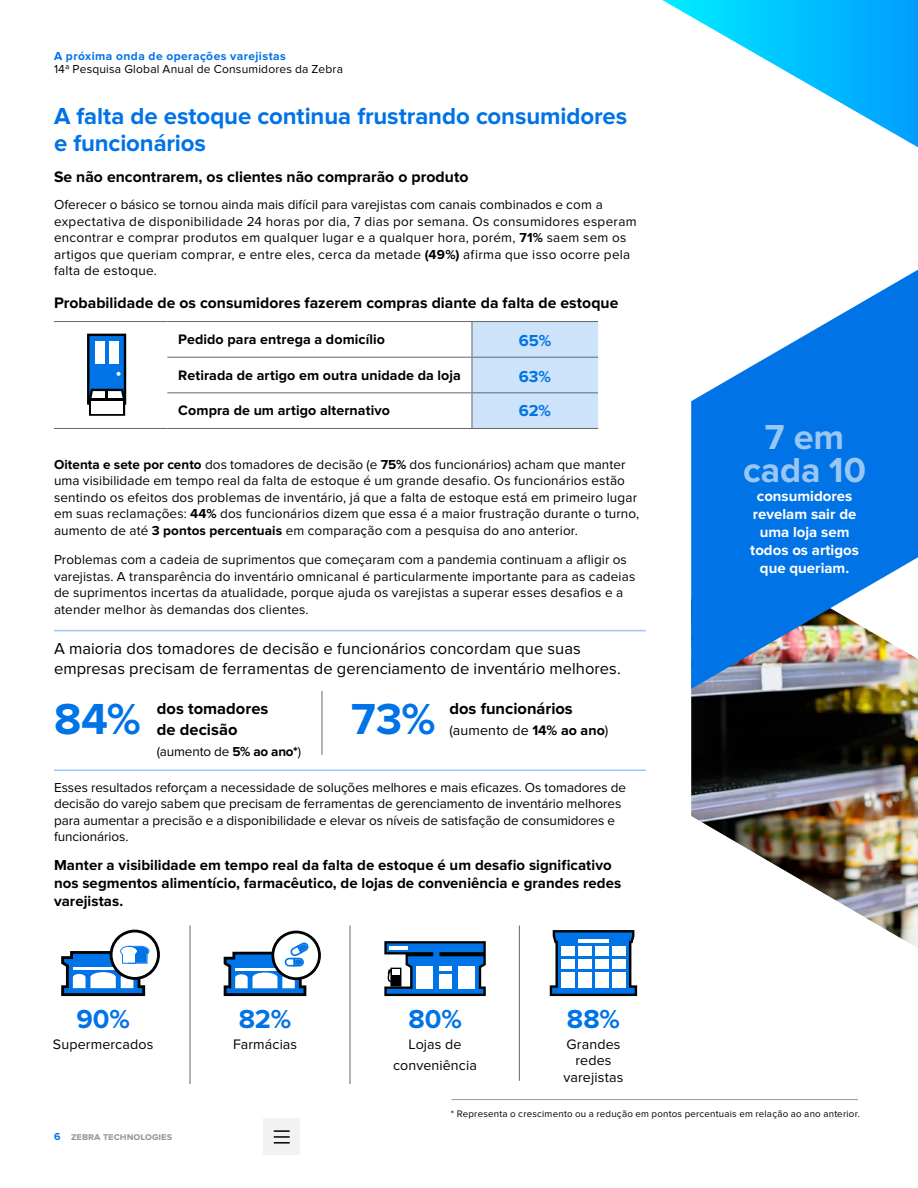
<style>
.page{position:relative;width:918px;height:1188px;background:#fff}
.page>*{position:absolute;margin:0;border:0;box-sizing:border-box;transform-origin:0 0}
.t1{font:700 45px "Proxima Nova";color:#0073e6}
.t2{font:700 36px/33px "Proxima Nova";color:#99c7f5;text-align:center}
.t3{font:700 27px "Proxima Nova";letter-spacing:.005em;color:#0073e6}
.t4{font:700 24px/27px "Proxima Nova";letter-spacing:-.005em;color:#0073e6}
.t5{font:16.5px/19.5px "Proxima Nova";letter-spacing:.005em;color:#000101}
.t6{font:700 16.5px/21px "Proxima Nova";color:#000101}
.t7{font:700 16.5px "Proxima Nova";color:#0073e6}
.t8{font:700 15.75px "Proxima Nova";letter-spacing:.005em;color:#000101}
.t9{font:700 15px/18px "Proxima Nova";letter-spacing:.005em;color:#000}
.t10{font:700 15px/18px "Proxima Nova";color:#fff;text-align:center}
.t11{font:700 14.25px "Proxima Nova";letter-spacing:.005em;color:#000101}
.t12{font:14.25px/16.5px "Proxima Nova";letter-spacing:.01em;color:#000101;text-align:center}
.t13{font:13.5px/16.5px "Proxima Nova";letter-spacing:.01em;color:#000101}
.t14{font:13.5px "Proxima Nova";letter-spacing:-.01em;color:#000101}
.t15{font:12px "Proxima Nova";letter-spacing:.015em;color:#000101}
.t16{font:700 12px "Proxima Nova";letter-spacing:.04em;color:#0073e6}
.t17{font:700 10.5px "Proxima Nova";color:#999}
.t18{font:9.75px "Proxima Nova";letter-spacing:.02em;color:#000101}
.s1{font-weight:700}
.s2{color:#0073e6}
</style>
<div class="page">
<div style="left:264px;top:1119px;width:36px;height:36px;background:#f2f2f2"></div>
<svg style="left:274px;top:1130px;width:16px;height:14px"></svg>
<img style="left:691px;top:689px;width:227px;height:259px">
<hr style="left:54px;top:630px;width:592px;height:1px;background:#99c7f5">
<hr style="left:54px;top:770px;width:592px;height:1px;background:#99c7f5">
<hr style="left:322px;top:691px;width:1px;height:64px;background:#666">
<hr style="left:190px;top:926px;width:1px;height:158px;background:#666">
<hr style="left:350px;top:926px;width:1px;height:158px;background:#666">
<hr style="left:519px;top:926px;width:1px;height:155px;background:#666">
<svg style="left:550px;top:930px;width:87px;height:66px"></svg>
<hr style="left:578px;top:939px;width:30px;height:4px;background:#fff">
<div style="left:562px;top:959px;width:13px;height:10px;background:#fff"></div>
<div style="left:562px;top:972px;width:13px;height:16px;background:#fff"></div>
<div style="left:578px;top:959px;width:14px;height:10px;background:#fff"></div>
<div style="left:578px;top:972px;width:14px;height:16px;background:#fff"></div>
<div style="left:612px;top:959px;width:13px;height:10px;background:#fff"></div>
<div style="left:612px;top:972px;width:13px;height:16px;background:#fff"></div>
<div style="left:595px;top:959px;width:13px;height:10px;background:#fff"></div>
<div style="left:562px;top:946px;width:13px;height:10px;background:#fff"></div>
<div style="left:578px;top:946px;width:14px;height:10px;background:#fff"></div>
<div style="left:612px;top:947px;width:13px;height:9px;background:#fff"></div>
<div style="left:595px;top:946px;width:13px;height:10px;background:#fff"></div>
<div style="left:595px;top:972px;width:13px;height:16px;background:#fff"></div>
<svg style="left:384px;top:941px;width:102px;height:55px;background:#2b69a8"></svg>
<div style="left:440px;top:975px;width:12px;height:14px;background:#fff"></div>
<div style="left:458px;top:967px;width:17px;height:22px;background:#fff"></div>
<hr style="left:440px;top:967px;width:12px;height:4px;background:#fff">
<div style="left:416px;top:967px;width:17px;height:22px;background:#fff"></div>
<div style="left:392px;top:969px;width:8px;height:6px;background:#fff"></div>
<hr style="left:389px;top:946px;width:18px;height:4px;background:#fff">
<svg style="left:61px;top:930px;width:99px;height:66px"></svg>
<svg style="left:224px;top:931px;width:97px;height:65px"></svg>
<div style="left:473px;top:322px;width:125px;height:106px;background:#cce3fa"></div>
<hr style="left:54px;top:321px;width:113px;height:1px;background:#666">
<hr style="left:167px;top:321px;width:305px;height:1px;background:#666">
<hr style="left:472px;top:321px;width:126px;height:1px;background:#666">
<hr style="left:472px;top:322px;width:1px;height:35px;background:#666">
<hr style="left:167px;top:357px;width:305px;height:1px;background:#666">
<hr style="left:472px;top:357px;width:126px;height:1px;background:#666">
<hr style="left:472px;top:358px;width:1px;height:34px;background:#666">
<hr style="left:167px;top:392px;width:305px;height:1px;background:#666">
<hr style="left:472px;top:392px;width:126px;height:1px;background:#666">
<hr style="left:472px;top:393px;width:1px;height:35px;background:#666">
<hr style="left:54px;top:428px;width:113px;height:1px;background:#666">
<hr style="left:167px;top:428px;width:305px;height:1px;background:#666">
<hr style="left:472px;top:428px;width:126px;height:1px;background:#666">
<svg style="left:87px;top:334px;width:39px;height:82px"></svg>
<hr style="left:91px;top:398px;width:32px;height:2px;background:#000101">
<hr style="left:451px;top:1099px;width:407px;height:1px;background:#999">
<svg style="left:691px;top:270px;width:227px;height:419px;fill:#0073e6"></svg>
<svg style="left:662px;top:0;width:256px;height:147px"></svg>
<p class="t16" style="left:54px;top:50px;width:233px">A próxima onda de operações varejistas</p>
<p class="t15" style="left:54px;top:62px;width:291px">14ª Pesquisa Global Anual de Consumidores da Zebra</p>
<h3 class="t4" style="left:54px;top:103px;width:575px">A falta de estoque continua frustrando consumidores e funcionários</h3>
<p class="t8" style="left:54px;top:168px;width:416px">Se não encontrarem, os clientes não comprarão o produto</p>
<p class="t13" style="left:54px;top:197px;width:584px">Oferecer o básico se tornou ainda mais difícil para varejistas com canais combinados e com a expectativa de disponibilidade 24 horas por dia, 7 dias por semana. Os consumidores esperam encontrar e comprar produtos em qualquer lugar e a qualquer hora, porém, <span class="s1">71%</span> saem sem os artigos que queriam comprar, e entre eles, cerca da metade <span class="s1">(49%)</span> afirma que isso ocorre pela falta de estoque.</p>
<p class="t8" style="left:54px;top:294px;width:566px">Probabilidade de os consumidores fazerem compras diante da falta de estoque</p>
<p class="t11" style="left:178px;top:331px;width:208px">Pedido para entrega a domicílio</p>
<p class="t7" style="left:519px;top:331px;width:34px">65%</p>
<p class="t11" style="left:178px;top:367px;width:284px">Retirada de artigo em outra unidade da loja</p>
<p class="t7" style="left:519px;top:367px;width:34px">63%</p>
<p class="t11" style="left:178px;top:402px;width:213px">Compra de um artigo alternativo</p>
<p class="t7" style="left:519px;top:401px;width:34px">62%</p>
<p class="t13" style="left:54px;top:456px;width:587px"><span class="s1">Oitenta e sete por cento</span> dos tomadores de decisão (e <span class="s1">75%</span> dos funcionários) acham que manter uma visibilidade em tempo real da falta de estoque é um grande desafio. Os funcionários estão sentindo os efeitos dos problemas de inventário, já que a falta de estoque está em primeiro lugar em suas reclamações: <span class="s1">44%</span> dos funcionários dizem que essa é a maior frustração durante o turno, aumento de até <span class="s1">3 pontos percentuais</span> em comparação com a pesquisa do ano anterior.</p>
<p class="t13" style="left:54px;top:552px;width:583px">Problemas com a cadeia de suprimentos que começaram com a pandemia continuam a afligir os varejistas. A transparência do inventário omnicanal é particularmente importante para as cadeias de suprimentos incertas da atualidade, porque ajuda os varejistas a superar esses desafios e a atender melhor às demandas dos clientes.</p>
<p class="t5" style="left:54px;top:639px;width:568px">A maioria dos tomadores de decisão e funcionários concordam que suas empresas precisam de ferramentas de gerenciamento de inventário melhores.</p>
<p class="t6" style="left:157px;top:698px;width:113px">dos tomadores de decisão</p>
<p class="t14" style="left:157px;top:744px;width:146px">(aumento de <span class="s1">5% ao ano*</span>)</p>
<p class="t6" style="left:450px;top:698px;width:125px">dos funcionários</p>
<h1 class="t1" style="left:54px;top:693px;width:88px">84%</h1>
<h1 class="t1" style="left:351px;top:693px;width:86px">73%</h1>
<p class="t12" style="left:450px;top:722px;width:160px">(aumento de <span class="s1">14% ao ano</span>)</p>
<p class="t13" style="left:54px;top:779px;width:574px">Esses resultados reforçam a necessidade de soluções melhores e mais eficazes. Os tomadores de decisão do varejo sabem que precisam de ferramentas de gerenciamento de inventário melhores para aumentar a precisão e a disponibilidade e elevar os níveis de satisfação de consumidores e funcionários.</p>
<p class="t9" style="left:54px;top:856px;width:569px">Manter a visibilidade em tempo real da falta de estoque é um desafio significativo nos segmentos alimentício, farmacêutico, de lojas de conveniência e grandes redes varejistas.</p>
<h3 class="t3" style="left:76px;top:1003px;width:55px">90%</h3>
<p class="t12" style="left:53px;top:1036px;width:102px">Supermercados</p>
<h3 class="t3" style="left:239px;top:1003px;width:54px">82%</h3>
<p class="t12" style="left:233px;top:1036px;width:66px">Farmácias</p>
<h3 class="t3" style="left:408px;top:1003px;width:55px">80%</h3>
<p class="t12" style="left:393px;top:1034px;width:85px;line-height:21px">Lojas de conveniência</p>
<h3 class="t3" style="left:567px;top:1003px;width:55px">88%</h3>
<p class="t12" style="left:564px;top:1036px;width:61px">Grandes redes varejistas</p>
<h2 class="t2" style="left:743px;top:421px;width:125px">7 em cada 10</h2>
<p class="t10" style="left:750px;top:487px;width:110px">consumidores revelam sair de uma loja sem todos os artigos que queriam.</p>
<p class="t17" style="left:54px;top:1130px;width:120px"><span class="s2">6</span> zebra technologies</p>
<p class="t18" style="left:451px;top:1108px;width:411px">* Representa o crescimento ou a redução em pontos percentuais em relação ao ano anterior.</p>
</div>
